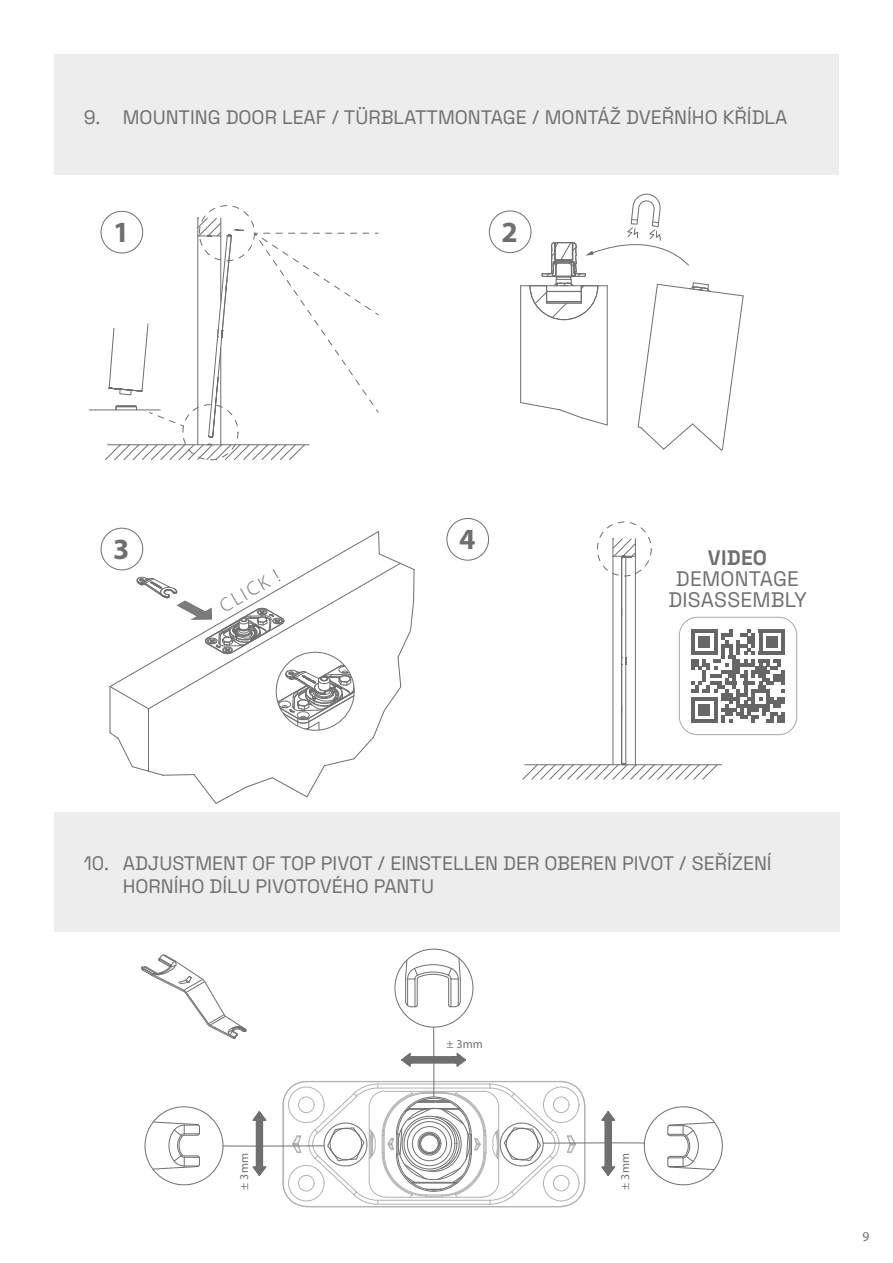
<style>
.page{position:relative;width:893px;height:1263px;background:#fff}
.page>*{position:absolute;margin:0;border:0;box-sizing:border-box;transform-origin:0 0}
.t1{font:700 29.4px "Myriad Pro";color:#706f6f}
.t2{font:300 21px/21px "Space Grotesk";letter-spacing:.01em;color:#706f6f;text-align:center}
.t3{font:300 19.5px/22.5px "Space Grotesk";color:#706f6f}
.t4{font:300 19.5px "Myriad Pro";color:#706f6f}
.t5{font:13.5px "Myriad Pro";color:#706f6f}
.t6{font:12px "Myriad Pro";letter-spacing:.01em;color:#706f6f}
</style>
<div class="page">
<svg style="left:520px;top:193px;width:224px;height:258px"></svg>
<svg style="left:667px;top:1121px;width:55px;height:50px"></svg>
<svg style="left:87px;top:174px;width:292px;height:287px"></svg>
<svg style="left:141px;top:949px;width:504px;height:258px"></svg>
<svg style="left:109px;top:530px;width:306px;height:274px"></svg>
<div style="left:276px;top:652px;width:79px;height:79px;border:1px solid #706f6f;border-radius:50%"></div>
<div style="left:54px;top:54px;width:785px;height:120px;background:#ededed"></div>
<div style="left:54px;top:812px;width:785px;height:119px;background:#ededed"></div>
<div style="left:101px;top:211px;width:42px;height:42px;border:1px solid #706f6f;border-radius:50%"></div>
<div style="left:489px;top:211px;width:42px;height:42px;border:1px solid #706f6f;border-radius:50%"></div>
<div style="left:101px;top:528px;width:42px;height:42px;border:1px solid #706f6f;border-radius:50%"></div>
<div style="left:446px;top:518px;width:43px;height:42px;border:1px solid #706f6f;border-radius:50%"></div>
<svg style="left:522px;top:521px;width:263px;height:259px"></svg>
<hr style="left:691px;top:719px;width:26px;height:4px;background:#666">
<div style="left:699px;top:704px;width:11px;height:11px;background:#666"></div>
<div style="left:679px;top:617px;width:118px;height:118px;border:1px solid #706f6f;border-radius:18px"></div>
<p class="t3" style="left:84px;top:105px;width:705px">9. MOUNTING DOOR LEAF / TÜRBLATTMONTAGE / MONTÁŽ DVEŘNÍHO KŘÍDLA</p>
<h1 class="t1" style="left:113px;top:213px;width:18px">1</h1>
<h1 class="t1" style="left:502px;top:213px;width:18px">2</h1>
<h1 class="t1" style="left:113px;top:530px;width:18px">3</h1>
<h1 class="t1" style="left:459px;top:520px;width:18px">4</h1>
<p class="t4" style="left:216px;top:598px;width:68px;rotate:-30deg">CLICK !</p>
<p class="t2" style="left:668px;top:545px;width:140px">VIDEO<br>DEMONTAGE<br>DISASSEMBLY</p>
<p class="t3" style="left:123px;top:851px;width:650px;text-indent:-39px">10. ADJUSTMENT OF TOP PIVOT / EINSTELLEN DER OBEREN PIVOT / SEŘÍZENÍ<br>HORNÍHO DÍLU PIVOTOVÉHO PANTU</p>
<p class="t6" style="left:446px;top:1036px;width:38px">± 3mm</p>
<p class="t6" style="left:237px;top:1189px;width:38px;rotate:-90deg">± 3mm</p>
<p class="t6" style="left:618px;top:1189px;width:38px;rotate:-90deg">± 3mm</p>
<p class="t5" style="left:862px;top:1228px;width:8px">9</p>
</div>
